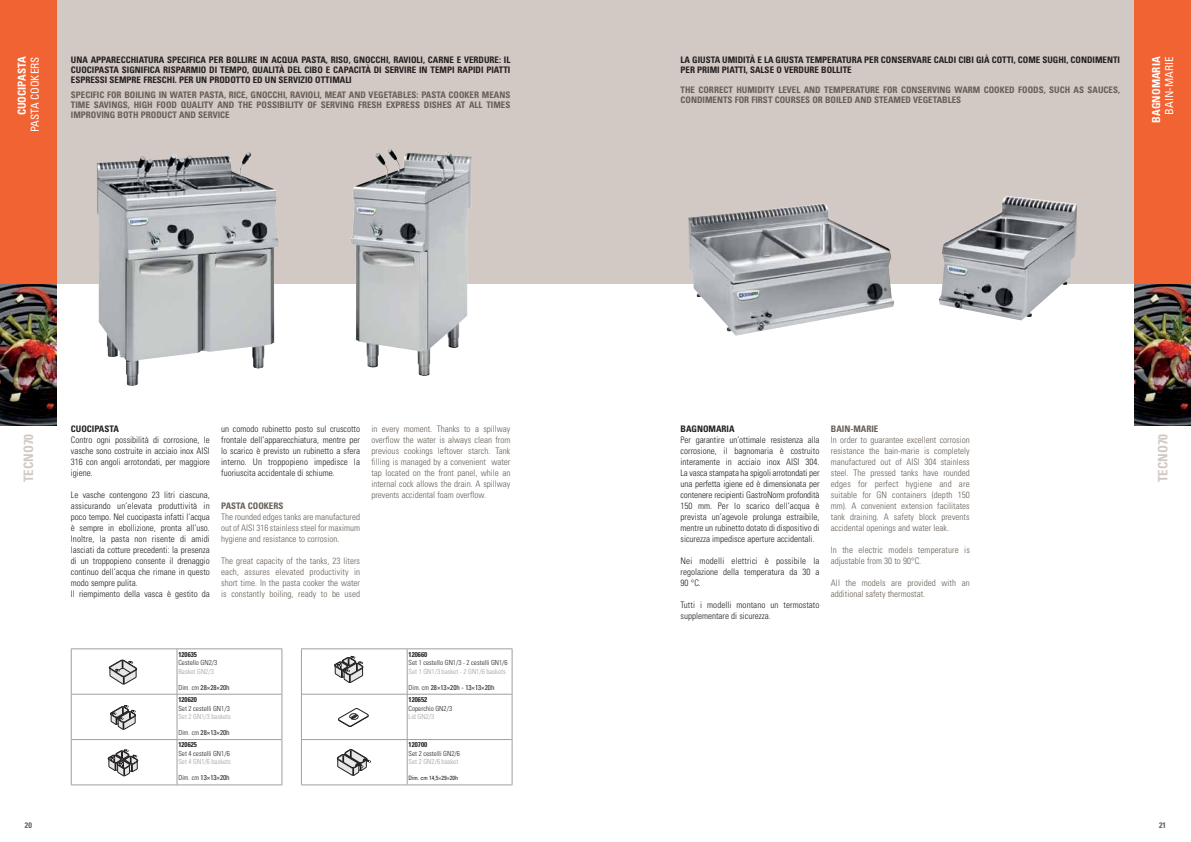
<style>
.page{position:relative;width:1191px;height:842px;background:#fff}
.page>*{position:absolute;margin:0;border:0;box-sizing:border-box;transform-origin:0 0}
.t1{font:700 condensed 13px "Univers LT Std";color:#d2c9c4}
.t2{font:condensed 11px "Univers LT Std";color:#fff}
.t3{font:700 condensed 11px "Univers LT Std";color:#fff}
.t4{font:300 condensed 9px/11px "Univers LT Std";color:#231f20;text-align:justify}
.t5{font:300 condensed 9px/11px "Univers LT Std";color:#675e56;text-align:justify}
.t6{font:700 condensed 9px/10px "Univers LT Std";color:#231f20;text-align:justify}
.t7{font:700 condensed 9px/10px "Univers LT Std";color:#675e56;text-align:justify}
.t8{font:700 condensed 8px "Univers LT Std";color:#675e56}
.t9{font:300 condensed 7px "Univers LT Std";color:#231f20}
.t10{font:300 condensed 7px "Univers LT Std";color:#9d9fa2}
.t11{font:condensed 7px/12.6px "Univers LT Std";color:#231f20}
.t12{font:700 condensed 7px "Univers LT Std";color:#231f20}
.t13{font:condensed 6px "Univers LT Std";color:#231f20}
.s1{font-weight:300}
.s2{font-weight:700}
</style>
<div class="page">
<hr style="left:72px;top:694px;width:105px;height:1px;background:#9d9fa2">
<hr style="left:177px;top:694px;width:104px;height:1px;background:#9d9fa2">
<hr style="left:72px;top:739px;width:105px;height:1px;background:#9d9fa2">
<hr style="left:177px;top:739px;width:104px;height:1px;background:#9d9fa2">
<hr style="left:281px;top:694px;width:1px;height:45px;background:#9d9fa2">
<hr style="left:281px;top:739px;width:1px;height:45px;background:#9d9fa2">
<hr style="left:71px;top:784px;width:106px;height:1px;background:#9d9fa2">
<hr style="left:177px;top:784px;width:105px;height:1px;background:#9d9fa2">
<hr style="left:71px;top:649px;width:1px;height:45px;background:#9d9fa2">
<hr style="left:71px;top:648px;width:106px;height:1px;background:#9d9fa2">
<hr style="left:177px;top:649px;width:1px;height:45px;background:#9d9fa2">
<hr style="left:281px;top:649px;width:1px;height:45px;background:#9d9fa2">
<hr style="left:177px;top:648px;width:105px;height:1px;background:#9d9fa2">
<hr style="left:71px;top:694px;width:1px;height:45px;background:#9d9fa2">
<hr style="left:177px;top:694px;width:1px;height:45px;background:#9d9fa2">
<hr style="left:71px;top:739px;width:1px;height:45px;background:#9d9fa2">
<hr style="left:177px;top:739px;width:1px;height:45px;background:#9d9fa2">
<hr style="left:302px;top:694px;width:105px;height:1px;background:#9d9fa2">
<hr style="left:407px;top:694px;width:105px;height:1px;background:#9d9fa2">
<hr style="left:302px;top:739px;width:105px;height:1px;background:#9d9fa2">
<hr style="left:407px;top:739px;width:105px;height:1px;background:#9d9fa2">
<hr style="left:512px;top:694px;width:1px;height:45px;background:#9d9fa2">
<hr style="left:512px;top:739px;width:1px;height:45px;background:#9d9fa2">
<hr style="left:301px;top:784px;width:106px;height:1px;background:#9d9fa2">
<hr style="left:407px;top:784px;width:105px;height:1px;background:#9d9fa2">
<hr style="left:301px;top:649px;width:1px;height:45px;background:#9d9fa2">
<hr style="left:301px;top:648px;width:106px;height:1px;background:#9d9fa2">
<hr style="left:407px;top:649px;width:1px;height:45px;background:#9d9fa2">
<hr style="left:512px;top:649px;width:1px;height:45px;background:#9d9fa2">
<hr style="left:407px;top:648px;width:105px;height:1px;background:#9d9fa2">
<hr style="left:301px;top:694px;width:1px;height:45px;background:#9d9fa2">
<hr style="left:407px;top:694px;width:1px;height:45px;background:#9d9fa2">
<hr style="left:301px;top:739px;width:1px;height:45px;background:#9d9fa2">
<hr style="left:407px;top:739px;width:1px;height:45px;background:#9d9fa2">
<svg style="left:108px;top:660px;width:30px;height:25px"></svg>
<svg style="left:110px;top:705px;width:26px;height:25px"></svg>
<svg style="left:107px;top:749px;width:32px;height:28px"></svg>
<svg style="left:334px;top:656px;width:30px;height:27px"></svg>
<svg style="left:338px;top:708px;width:30px;height:19px"></svg>
<div style="left:0;top:0;width:595px;height:283px;background:#d2c9c4"></div>
<img style="left:0;top:283px;width:57px;height:142px">
<div style="left:0;top:0;width:57px;height:283px;background:#f26334"></div>
<img style="left:97px;top:152px;width:182px;height:234px">
<img style="left:350px;top:148px;width:122px;height:228px">
<div style="left:595px;top:0;width:596px;height:283px;background:#d2c9c4"></div>
<img style="left:1134px;top:283px;width:57px;height:142px">
<div style="left:1134px;top:0;width:57px;height:283px;background:#f26334"></div>
<img style="left:688px;top:203px;width:206px;height:133px">
<img style="left:938px;top:196px;width:139px;height:124px">
<svg style="left:336px;top:749px;width:34px;height:27px"></svg>
<p class="t3" style="left:15px;top:115px;width:60px;rotate:-90deg">CUOCIPASTA</p>
<p class="t2" style="left:28px;top:132px;width:77px;rotate:-90deg">PASTA COOKERS</p>
<p class="t6" style="left:71px;top:55px;width:441px">UNA APPARECCHIATURA SPECIFICA PER BOLLIRE IN ACQUA PASTA, RISO, GNOCCHI, RAVIOLI, CARNE E VERDURE: IL CUOCIPASTA SIGNIFICA RISPARMIO DI TEMPO, QUALITÀ DEL CIBO E CAPACITÀ DI SERVIRE IN TEMPI RAPIDI PIATTI ESPRESSI SEMPRE FRESCHI. PER UN PRODOTTO ED UN SERVIZIO OTTIMALI</p>
<p class="t7" style="left:71px;top:90px;width:441px">SPECIFIC FOR BOILING IN WATER PASTA, RICE, GNOCCHI, RAVIOLI, MEAT AND VEGETABLES: PASTA COOKER MEANS TIME SAVINGS, HIGH FOOD QUALITY AND THE POSSIBILITY OF SERVING FRESH EXPRESS DISHES AT ALL TIMES IMPROVING BOTH PRODUCT AND SERVICE</p>
<h1 class="t1" style="left:20px;top:482px;width:50px;rotate:-90deg">TECNO70</h1>
<p class="t6" style="left:71px;top:423px;width:50px">CUOCIPASTA</p>
<p class="t4" style="left:71px;top:434px;width:140px">Contro ogni possibilità di corrosione, le vasche sono costruite in acciaio inox AISI 316 con angoli arrotondati, per maggiore igiene.</p>
<p class="t4" style="left:71px;top:489px;width:140px;text-align:left">Le vasche contengono 23 litri ciascuna, assicurando un’elevata produttività in poco tempo. Nel cuocipasta infatti l’acqua è sempre in ebollizione, pronta all’uso.<br>Inoltre, la pasta non risente di amidi lasciati da cotture precedenti: la presenza di un troppopieno consente il drenaggio continuo dell’acqua che rimane in questo modo sempre pulita.<br>Il riempimento della vasca è gestito da</p>
<p class="t4" style="left:221px;top:423px;width:140px">un comodo rubinetto posto sul cruscotto frontale dell’apparecchiatura, mentre per lo scarico è previsto un rubinetto a sfera interno. Un troppopieno impedisce la fuoriuscita accidentale di schiume.</p>
<p class="t7" style="left:221px;top:500px;width:64px">PASTA COOKERS</p>
<p class="t5" style="left:221px;top:511px;width:140px">The rounded edges tanks are manufactured out of AISI 316 stainless steel for maximum hygiene and resistance to corrosion.</p>
<p class="t5" style="left:221px;top:555px;width:140px">The great capacity of the tanks, 23 liters each, assures elevated productivity in short time. In the pasta cooker the water is constantly boiling, ready to be used</p>
<p class="t5" style="left:371px;top:423px;width:140px">in every moment. Thanks to a spillway overflow the water is always clean from previous cookings leftover starch. Tank filling is managed by a convenient water tap located on the front panel, while an internal cock allows the drain. A spillway prevents accidental foam overflow.</p>
<p class="t12" style="left:178px;top:650px;width:20px">120635</p>
<p class="t9" style="left:178px;top:658px;width:40px">Cestello GN2/3</p>
<p class="t10" style="left:178px;top:667px;width:37px">Basket GN2/3</p>
<p class="t11" style="left:178px;top:681px;width:53px"><span class="s1">Dim. cm</span> 28×28×20h<br><span class="s2">120620</span></p>
<p class="t9" style="left:178px;top:704px;width:53px">Set 2 cestelli GN1/3</p>
<p class="t10" style="left:178px;top:712px;width:54px">Set 2 GN1/3 baskets</p>
<p class="t11" style="left:178px;top:726px;width:53px"><span class="s1">Dim. cm</span> 28×13×20h<br><span class="s2">120625</span></p>
<p class="t9" style="left:178px;top:749px;width:53px">Set 4 cestelli GN1/6</p>
<p class="t10" style="left:178px;top:757px;width:54px">Set 4 GN1/6 baskets</p>
<p class="t11" style="left:178px;top:771px;width:53px"><span class="s1">Dim. cm</span> 13×13×20h</p>
<p class="t12" style="left:408px;top:650px;width:20px">120660</p>
<p class="t9" style="left:408px;top:658px;width:101px">Set 1 cestello GN1/3 - 2 cestelli GN1/6</p>
<p class="t10" style="left:408px;top:667px;width:99px">Set 1 GN1/3 basket - 2 GN1/6 baskets</p>
<p class="t11" style="left:408px;top:681px;width:87px"><span class="s1">Dim. cm</span> 28×13×20h - 13×13×20h<br><span class="s2">120652</span></p>
<p class="t9" style="left:408px;top:704px;width:45px">Coperchio GN2/3</p>
<p class="t10" style="left:408px;top:712px;width:27px">Lid GN2/3</p>
<p class="t12" style="left:408px;top:741px;width:20px">120700</p>
<p class="t9" style="left:408px;top:749px;width:53px">Set 2 cestelli GN2/6</p>
<p class="t10" style="left:408px;top:757px;width:51px">Set 2 GN2/6 basket</p>
<p class="t13" style="left:408px;top:774px;width:51px">Dim. cm 14,5×29×20h</p>
<p class="t6" style="left:680px;top:55px;width:441px">LA GIUSTA UMIDITÀ E LA GIUSTA TEMPERATURA PER CONSERVARE CALDI CIBI GIÀ COTTI, COME SUGHI, CONDIMENTI<br>PER PRIMI PIATTI, SALSE O VERDURE BOLLITE</p>
<p class="t7" style="left:680px;top:85px;width:441px">THE CORRECT HUMIDITY LEVEL AND TEMPERATURE FOR CONSERVING WARM COOKED FOODS, SUCH AS SAUCES,<br>CONDIMENTS FOR FIRST COURSES OR BOILED AND STEAMED VEGETABLES</p>
<p class="t3" style="left:1149px;top:123px;width:67px;rotate:-90deg">BAGNOMARIA</p>
<p class="t2" style="left:1162px;top:115px;width:60px;rotate:-90deg">BAIN-MARIE</p>
<p class="t6" style="left:680px;top:423px;width:55px">BAGNOMARIA</p>
<p class="t4" style="left:680px;top:434px;width:141px">Per garantire un’ottimale resistenza alla corrosione, il bagnomaria è costruito interamente in acciaio inox AISI 304.<br>La vasca stampata ha spigoli arrotondati per una perfetta igiene ed è dimensionata per contenere recipienti GastroNorm profondità 150 mm. Per lo scarico dell’acqua è prevista un’agevole prolunga estraibile, mentre un rubinetto dotato di dispositivo di sicurezza impedisce aperture accidentali.</p>
<p class="t4" style="left:680px;top:555px;width:140px">Nei modelli elettrici è possibile la regolazione della temperatura da 30 a 90 °C.</p>
<p class="t4" style="left:680px;top:599px;width:140px">Tutti i modelli montano un termostato supplementare di sicurezza.</p>
<p class="t7" style="left:831px;top:423px;width:49px">BAIN-MARIE</p>
<p class="t5" style="left:831px;top:434px;width:140px">In order to guarantee excellent corrosion resistance the bain-marie is completely manufactured out of AISI 304 stainless steel. The pressed tanks have rounded edges for perfect hygiene and are suitable for GN containers (depth 150 mm). A convenient extension facilitates tank draining. A safety block prevents accidental openings and water leak.</p>
<p class="t5" style="left:831px;top:544px;width:140px">In the electric models temperature is adjustable from 30 to 90°C.</p>
<p class="t5" style="left:831px;top:577px;width:140px">All the models are provided with an additional safety thermostat.</p>
<h1 class="t1" style="left:1154px;top:482px;width:50px;rotate:-90deg">TECNO70</h1>
<p class="t8" style="left:25px;top:820px;width:9px">20</p>
<p class="t8" style="left:1159px;top:820px;width:9px">21</p>
</div>
